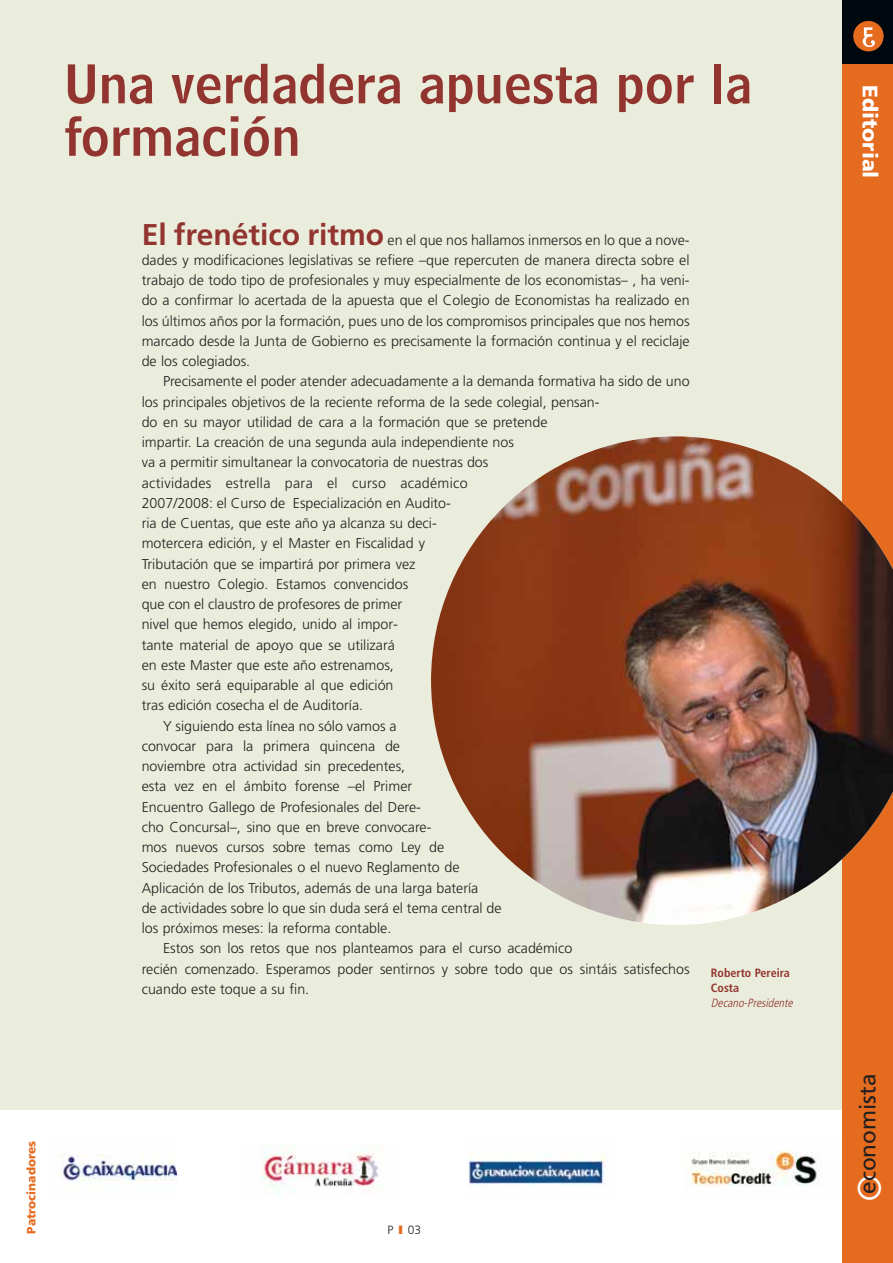
<style>
.page{position:relative;width:893px;height:1263px;background:#fff}
.page>*{position:absolute;margin:0;border:0;box-sizing:border-box;transform-origin:0 0}
.t1{font:52.5px/52.5px "Bell Centennial Name And Number";color:#92342f}
.t2{font:30px "Futura";color:#fff}
.t3{font:22.5px "Frutiger";color:#231f20}
.t4{font:900 21px "Frutiger";color:#fff}
.t5{font:300 14.25px/20.2px "Frutiger";color:#231f20;text-align:justify}
.t6{font:300 14.25px "Frutiger";letter-spacing:.02em;color:#231f20}
.t7{font:700 condensed 12px/15px "Frutiger";color:#92342f}
.t8{font:italic 300 condensed 12px "Frutiger";color:#92342f}
.t9{font:900 12px "Frutiger";color:#e56b1f}
.t10{font:300 12px "Frutiger";color:#231f20}
.s1{font-weight:700;font-size:30px;color:#92342f}
.s2{font-weight:900;color:#e56b1f}
</style>
<div class="page">
<img style="left:60px;top:1154px;width:116px;height:29px">
<img style="left:261px;top:1144px;width:118px;height:51px">
<img style="left:467px;top:1152px;width:139px;height:34px">
<img style="left:691px;top:1151px;width:131px;height:35px">
<div style="left:0;top:0;width:892px;height:1110px;background:#eaeddb"></div>
<div style="left:842px;top:0;width:50px;height:1263px;background:#e56b1f"></div>
<div style="left:842px;top:0;width:50px;height:64px;background:#00080f"></div>
<div style="left:853px;top:21px;width:30px;height:30px;background:#e56b1f;border-radius:50%"></div>
<svg style="left:862px;top:27px;width:12px;height:20px"></svg>
<img style="left:431px;top:436px;width:461px;height:489px">
<h1 class="t1" style="left:64px;top:62px;width:689px">Una verdadera apuesta por la formación</h1>
<p class="t5" style="left:142px;top:231px;width:549px"><span class="s1">El frenético ritmo</span> en el que nos hallamos inmersos en lo que a nove&shy;dades y modificaciones legislativas se refiere –que repercuten de manera directa sobre el trabajo de todo tipo de profesionales y muy especialmente de los economistas– , ha veni&shy;do a confirmar lo acertada de la apuesta que el Colegio de Economistas ha realizado en los últimos años por la formación, pues uno de los compromisos principales que nos hemos marcado desde la Junta de Gobierno es precisamente la formación continua y el reciclaje de los colegiados.</p>
<p class="t5" style="left:163px;top:372px;width:528px">Precisamente el poder atender adecuadamente a la demanda formativa ha sido de uno</p>
<p class="t5" style="left:142px;top:393px;width:459px">los principales objetivos de la reciente reforma de la sede colegial, pensan-</p>
<p class="t5" style="left:142px;top:413px;width:407px">do en su mayor utilidad de cara a la formación que se pretende</p>
<p class="t5" style="left:142px;top:433px;width:373px">impartir. La creación de una segunda aula independiente nos</p>
<p class="t5" style="left:142px;top:453px;width:348px">va a permitir simultanear la convocatoria de nuestras dos</p>
<p class="t6" style="left:142px;top:477px;width:327px">actividades estrella para el curso académico</p>
<p class="t5" style="left:142px;top:494px;width:311px">2007/2008: el Curso de Especialización en Audito-</p>
<p class="t5" style="left:142px;top:514px;width:296px">ria de Cuentas, que este año ya alcanza su deci-</p>
<p class="t5" style="left:142px;top:534px;width:285px">motercera edición, y el Master en Fiscalidad y</p>
<p class="t5" style="left:142px;top:555px;width:275px">Tributación que se impartirá por primera vez</p>
<p class="t5" style="left:142px;top:575px;width:268px">en nuestro Colegio. Estamos convencidos</p>
<p class="t5" style="left:142px;top:595px;width:262px">que con el claustro de profesores de primer</p>
<p class="t5" style="left:142px;top:615px;width:258px">nivel que hemos elegido, unido al impor-</p>
<p class="t5" style="left:142px;top:636px;width:255px">tante material de apoyo que se utilizará</p>
<p class="t5" style="left:142px;top:656px;width:254px">en este Master que este año estrenamos,</p>
<p class="t5" style="left:142px;top:676px;width:253px">su éxito será equiparable al que edición</p>
<p class="t5" style="left:142px;top:696px;width:223px">tras edición cosecha el de Auditoría.</p>
<p class="t5" style="left:163px;top:717px;width:235px">Y siguiendo esta línea no sólo vamos a</p>
<p class="t5" style="left:142px;top:737px;width:260px">convocar para la primera quincena de</p>
<p class="t5" style="left:142px;top:757px;width:265px">noviembre otra actividad sin precedentes,</p>
<p class="t5" style="left:142px;top:777px;width:272px">esta vez en el ámbito forense –el Primer</p>
<p class="t5" style="left:142px;top:798px;width:281px">Encuentro Gallego de Profesionales del Dere-</p>
<p class="t5" style="left:142px;top:818px;width:291px">cho Concursal–, sino que en breve convocare-</p>
<p class="t5" style="left:142px;top:838px;width:304px">mos nuevos cursos sobre temas como Ley de</p>
<p class="t5" style="left:142px;top:858px;width:319px">Sociedades Profesionales o el nuevo Reglamento de</p>
<p class="t5" style="left:142px;top:879px;width:338px">Aplicación de los Tributos, además de una larga batería</p>
<p class="t5" style="left:142px;top:899px;width:361px">de actividades sobre lo que sin duda será el tema central de</p>
<p class="t5" style="left:142px;top:919px;width:251px">los próximos meses: la reforma contable.</p>
<p class="t5" style="left:163px;top:939px;width:411px">Estos son los retos que nos planteamos para el curso académico</p>
<p class="t5" style="left:142px;top:960px;width:549px">recién comenzado. Esperamos poder sentirnos y sobre todo que os sintáis satisfechos</p>
<p class="t5" style="left:142px;top:980px;width:169px">cuando este toque a su fin.</p>
<p class="t7" style="left:710px;top:966px;width:80px">Roberto Pereira<br>Costa</p>
<p class="t8" style="left:710px;top:998px;width:86px">Decano-Presidente</p>
<p class="t9" style="left:27px;top:1234px;width:94px;rotate:-90deg">Patrocinadores</p>
<p class="t10" style="left:387px;top:1225px;width:35px">P <span class="s2">I</span> 03</p>
<h3 class="t4" style="left:878px;top:85px;width:95px;rotate:90deg">Editorial</h3>
<h3 class="t3" style="left:858px;top:1194px;width:121px;rotate:-90deg">economista</h3>
<h2 class="t2" style="left:856px;top:1201px;width:27px;rotate:-90deg">O</h2>
</div>
